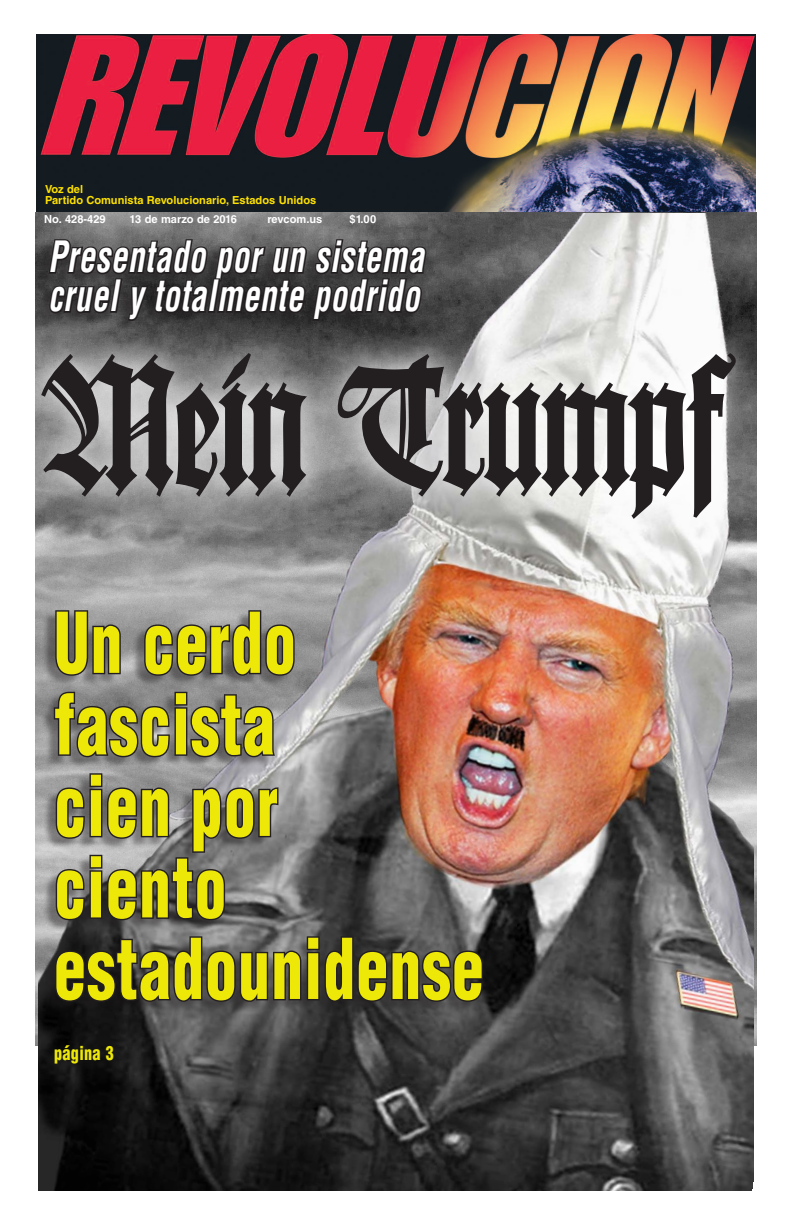
<style>
.page{position:relative;width:792px;height:1224px;background:#fff}
.page>*{position:absolute;margin:0;border:0;box-sizing:border-box;transform-origin:0 0}
.t1{font:181.6px "Wilhelm Klingspor Got LT Std";letter-spacing:-.01em;color:#231f20;scale:.89 1}
.t2{font:900 condensed 81.7px/81.5px "Helvetica LT Std";letter-spacing:.02em;color:#eee808;scale:.78 1}
.t3{font:italic 700 condensed 42.1px/39.1px "Helvetica LT Std";letter-spacing:.02em;color:#fff;scale:.78 1}
.t4{font:900 condensed 18.8px "Helvetica LT Std";letter-spacing:.02em;color:#eee808;scale:.86 1}
.t5{font:700 11.1px/11px "Helvetica LT Std";color:#ffe100}
.t6{font:700 11.1px "Helvetica LT Std";color:#fff}
</style>
<div class="page">
<img style="left:36px;top:34px;width:720px;height:179px">
<img style="left:38px;top:214px;width:715px;height:976px">
<svg style="left:35px;top:327px;width:722px;height:217px;background:#929291"></svg>
<svg style="left:40px;top:352px;width:269px;height:146px;background:#a0a0a0"></svg>
<svg style="left:337px;top:352px;width:400px;height:168px"></svg>
<div style="left:41px;top:611px;width:440px;height:463px;background:#231f20;opacity:.44"></div>
<svg style="left:54px;top:609px;width:68px;height:68px;background:#676565"></svg>
<svg style="left:143px;top:609px;width:153px;height:68px;background:#6b696a"></svg>
<svg style="left:52px;top:690px;width:225px;height:69px;background:#696868"></svg>
<svg style="left:54px;top:772px;width:226px;height:150px;background:#6a696a"></svg>
<svg style="left:54px;top:935px;width:430px;height:68px;background:#3c3b3b"></svg>
<div style="left:36px;top:240px;width:388px;height:93px;background:#231f20;opacity:.44"></div>
<svg style="left:47px;top:238px;width:379px;height:84px;background:#353333"></svg>
<p class="t5" style="left:45px;top:183px;width:273px">Voz del<br>Partido Comunista Revolucionario, Estados Unidos</p>
<p class="t6" style="left:44px;top:213px;width:63px">No. 428-429</p>
<p class="t6" style="left:129px;top:213px;width:109px">13 de marzo de 2016</p>
<p class="t6" style="left:268px;top:213px;width:56px">revcom.us</p>
<p class="t6" style="left:350px;top:213px;width:28px">$1.00</p>
<h3 class="t3" style="left:48px;top:238px;width:484px">Presentado por un sistema cruel y totalmente podrido</h3>
<h1 class="t1" style="left:45px;top:324px;width:764px">Mein Trumpf</h1>
<h2 class="t2" style="left:54px;top:601px;width:553px">Un cerdo fascista<br>cien por<br>ciento estadounidense</h2>
<h3 class="t4" style="left:54px;top:1041px;width:71px">página 3</h3>
</div>
